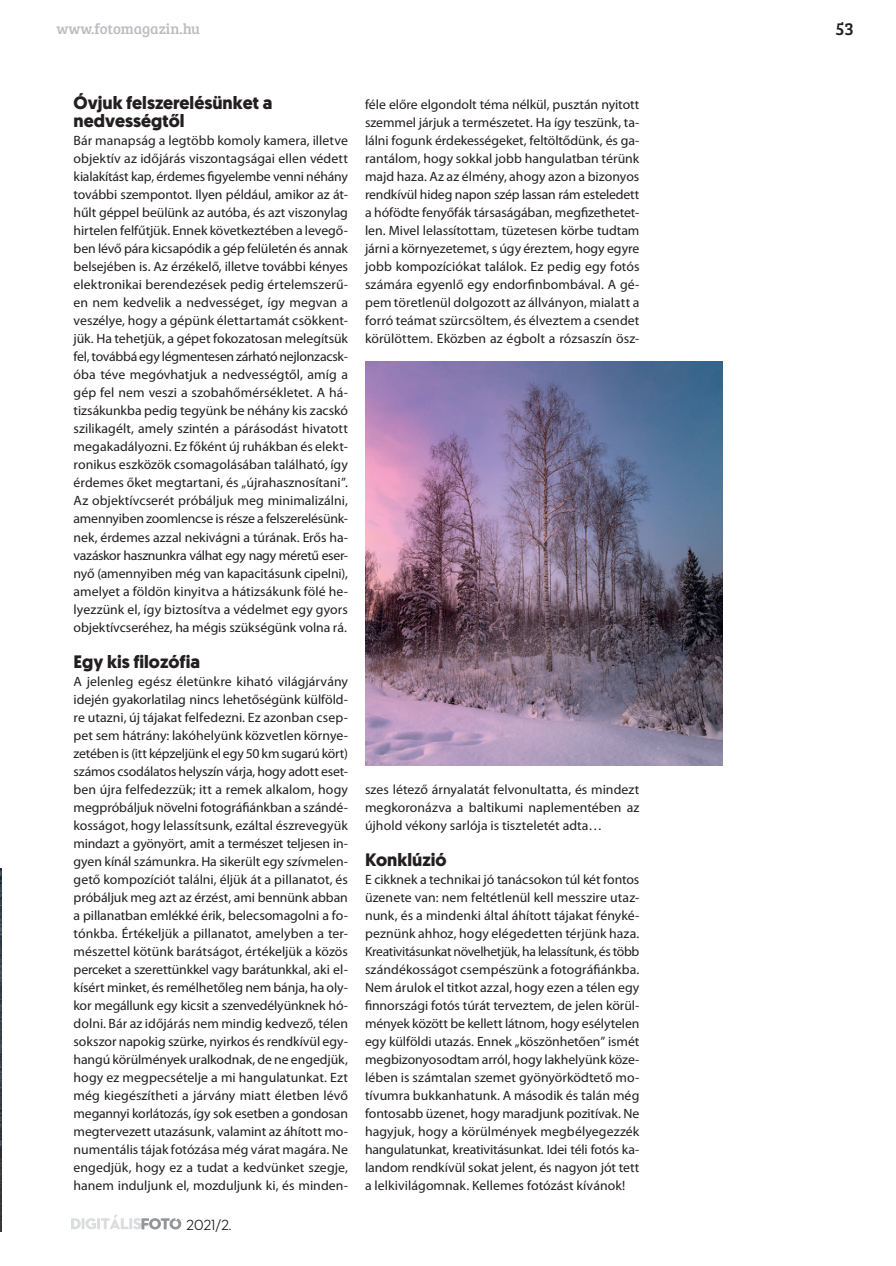
<style>
.page{position:relative;width:896px;height:1266px;background:#fff}
.page>*{position:absolute;margin:0;border:0;box-sizing:border-box;transform-origin:0 0}
.t1{font:700 18px/18px "Geomanist";color:#231f20}
.t2{font:18px "Bree Serif";color:#231f20}
.t3{font:15px "Bree Serif";letter-spacing:-.01em;color:#bcbdc0}
.t4{font:500 15px "Neutraface 2 Display";color:#231f20}
.t5{font:13.5px/18px "Myriad Pro";letter-spacing:.005em;color:#231f20;text-align:justify}
</style>
<div class="page">
<svg style="left:71px;top:1214px;width:110px;height:15px"></svg>
<img style="left:0;top:868px;width:1px;height:363px">
<img style="left:365px;top:361px;width:357px;height:404px">
<p class="t3" style="left:57px;top:17px;width:145px">www.fotomagazin.hu</p>
<h1 class="t2" style="left:835px;top:16px;width:20px">53</h1>
<h1 class="t1" style="left:74px;top:94px;width:200px">Óvjuk felszerelésünket a nedvességtől</h1>
<p class="t5" style="left:74px;top:132px;width:276px">Bár manapság a legtöbb komoly kamera, illetve objektív az időjárás viszontagságai ellen védett kialakítást kap, érdemes figyelembe venni néhány további szempontot. Ilyen például, amikor az át&shy;hűlt géppel beülünk az autóba, és azt viszonylag hirtelen felfűtjük. Ennek következtében a levegő&shy;ben lévő pára kicsapódik a gép felületén és annak belsejében is. Az érzékelő, illetve további kényes elektronikai berendezések pedig értelemszerű&shy;en nem kedvelik a nedvességet, így megvan a veszélye, hogy a gépünk élettartamát csökkent&shy;jük. Ha tehetjük, a gépet fokozatosan melegítsük fel, továbbá egy légmentesen zárható nejlonzacsk&shy;óba téve megóvhatjuk a nedvességtől, amíg a gép fel nem veszi a szobahőmérsékletet. A há&shy;tizsákunkba pedig tegyünk be néhány kis zacskó szilikagélt, amely szintén a párásodást hivatott megakadályozni. Ez főként új ruhákban és elekt&shy;ronikus eszközök csomagolásában található, így érdemes őket megtartani, és „újrahasznosítani”.<br>Az objektívcserét próbáljuk meg minimalizálni, amennyiben zoomlencse is része a felszerelésünk&shy;nek, érdemes azzal nekivágni a túrának. Erős ha&shy;vazáskor hasznunkra válhat egy nagy méretű eser&shy;nyő (amennyiben még van kapacitásunk cipelni), amelyet a földön kinyitva a hátizsákunk fölé he&shy;lyezzünk el, így biztosítva a védelmet egy gyors objektívcseréhez, ha mégis szükségünk volna rá.</p>
<h1 class="t1" style="left:74px;top:652px;width:128px">Egy kis filozófia</h1>
<p class="t5" style="left:74px;top:672px;width:276px">A jelenleg egész életünkre kiható világjárvány idején gyakorlatilag nincs lehetőségünk külföld&shy;re utazni, új tájakat felfedezni. Ez azonban csep&shy;pet sem hátrány: lakóhelyünk közvetlen környe&shy;zetében is (itt képzeljünk el egy 50 km sugarú kört) számos csodálatos helyszín várja, hogy adott eset&shy;ben újra felfedezzük; itt a remek alkalom, hogy megpróbáljuk növelni fotográfiánkban a szándé&shy;kosságot, hogy lelassítsunk, ezáltal észrevegyük mindazt a gyönyört, amit a természet teljesen in&shy;gyen kínál számunkra. Ha sikerült egy szívmelen&shy;gető kompozíciót találni, éljük át a pillanatot, és próbáljuk meg azt az érzést, ami bennünk abban a pillanatban emlékké érik, belecsomagolni a fo&shy;tónkba. Értékeljük a pillanatot, amelyben a ter&shy;mészettel kötünk barátságot, értékeljük a közös perceket a szerettünkkel vagy barátunkkal, aki el&shy;kísért minket, és remélhetőleg nem bánja, ha oly&shy;kor megállunk egy kicsit a szenvedélyünknek hó&shy;dolni. Bár az időjárás nem mindig kedvező, télen sokszor napokig szürke, nyirkos és rendkívül egy&shy;hangú körülmények uralkodnak, de ne engedjük, hogy ez megpecsételje a mi hangulatunkat. Ezt még kiegészítheti a járvány miatt életben lévő megannyi korlátozás, így sok esetben a gondosan megtervezett utazásunk, valamint az áhított mo&shy;numentális tájak fotózása még várat magára. Ne engedjük, hogy ez a tudat a kedvünket szegje, hanem induljunk el, mozduljunk ki, és minden-</p>
<p class="t4" style="left:186px;top:1216px;width:47px">2021/2.</p>
<p class="t5" style="left:365px;top:96px;width:276px">féle előre elgondolt téma nélkül, pusztán nyitott szemmel járjuk a természetet. Ha így teszünk, ta&shy;lálni fogunk érdekességeket, feltöltődünk, és ga&shy;rantálom, hogy sokkal jobb hangulatban térünk majd haza. Az az élmény, ahogy azon a bizonyos rendkívül hideg napon szép lassan rám esteledett a hófödte fenyőfák társaságában, megfizethetet&shy;len. Mivel lelassítottam, tüzetesen körbe tudtam járni a környezetemet, s úgy éreztem, hogy egyre jobb kompozíciókat találok. Ez pedig egy fotós számára egyenlő egy endorfinbombával. A gé&shy;pem töretlenül dolgozott az állványon, mialatt a forró teámat szürcsöltem, és élveztem a csendet körülöttem. Eközben az égbolt a rózsaszín ösz-</p>
<p class="t5" style="left:365px;top:780px;width:276px">szes létező árnyalatát felvonultatta, és mindezt megkoronázva a baltikumi naplementében az újhold vékony sarlója is tiszteletét adta…</p>
<h1 class="t1" style="left:365px;top:850px;width:83px">Konklúzió</h1>
<p class="t5" style="left:365px;top:870px;width:276px">E cikknek a technikai jó tanácsokon túl két fontos üzenete van: nem feltétlenül kell messzire utaz&shy;nunk, és a mindenki által áhított tájakat fényké&shy;peznünk ahhoz, hogy elégedetten térjünk haza.<br>Kreativitásunkat növelhetjük, ha lelassítunk, és több szándékosságot csempészünk a fotográfiánkba.<br>Nem árulok el titkot azzal, hogy ezen a télen egy finnországi fotós túrát terveztem, de jelen körül&shy;mények között be kellett látnom, hogy esélytelen egy külföldi utazás. Ennek „köszönhetően” ismét megbizonyosodtam arról, hogy lakhelyünk köze&shy;lében is számtalan szemet gyönyörködtető mo&shy;tívumra bukkanhatunk. A második és talán még fontosabb üzenet, hogy maradjunk pozitívak. Ne hagyjuk, hogy a körülmények megbélyegezzék hangulatunkat, kreativitásunkat. Idei téli fotós ka&shy;landom rendkívül sokat jelent, és nagyon jót tett a lelkivilágomnak. Kellemes fotózást kívánok!</p>
</div>
